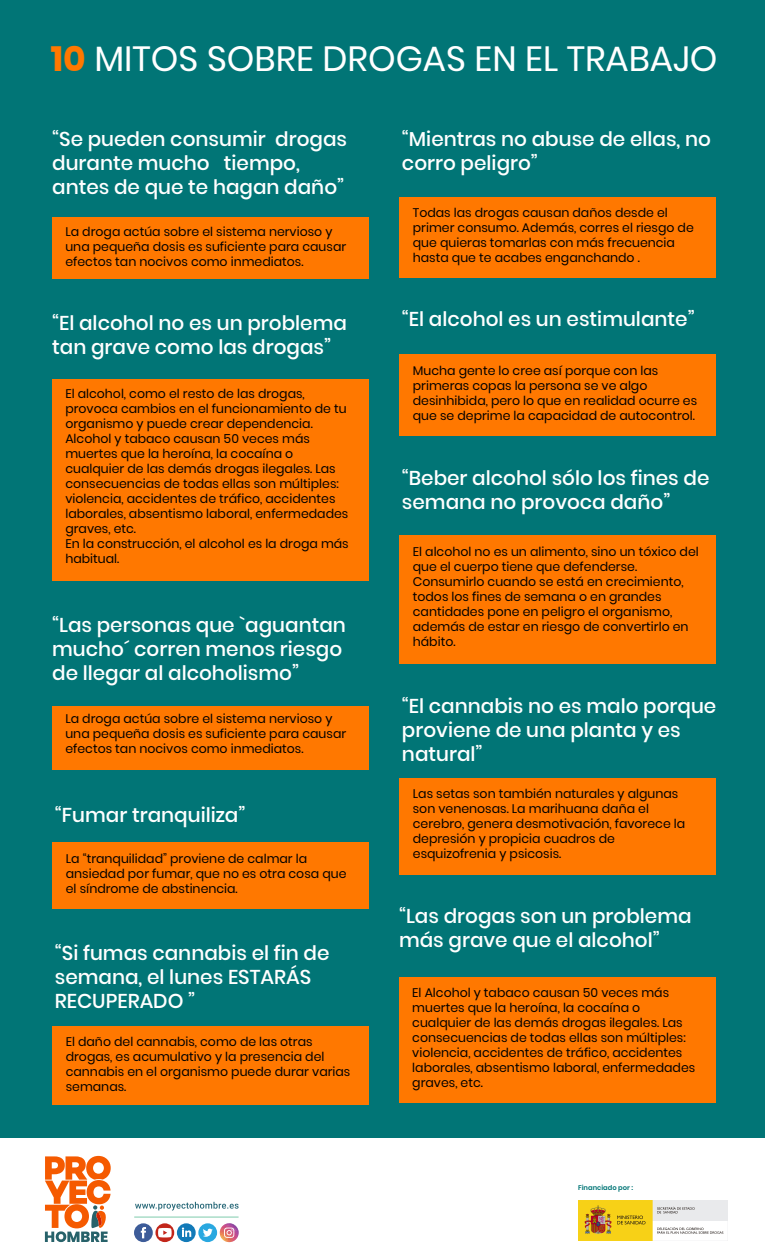
<style>
.page{position:relative;width:765px;height:1260px;background:#fff}
.page>*{position:absolute;margin:0;border:0;box-sizing:border-box;transform-origin:0 0}
.t1{font:35px "Poppins";color:#fff}
.t2{font:500 20px/24px "Poppins";color:#fff}
.t3{font:12.5px/15px "Poppins";color:#000}
.t4{font:600 6.75px "Poppins";color:#017576}
.s1{font-weight:700;color:#ff7800}
</style>
<div class="page">
<svg style="left:45px;top:1156px;width:66px;height:86px"></svg>
<svg style="left:135px;top:1202px;width:104px;height:9px"></svg>
<hr style="left:134px;top:1217px;width:105px;height:1px;background:#7ecbac">
<svg style="left:155px;top:1223px;width:19px;height:19px"></svg>
<svg style="left:158px;top:1228px;width:14px;height:9px"></svg>
<div style="left:198px;top:1223px;width:19px;height:19px;background:#29a8e0;border-radius:50%"></div>
<svg style="left:203px;top:1229px;width:10px;height:8px"></svg>
<svg style="left:177px;top:1223px;width:19px;height:19px"></svg>
<svg style="left:182px;top:1227px;width:9px;height:10px"></svg>
<div style="left:134px;top:1223px;width:19px;height:19px;background:#3d5c99;border-radius:50%"></div>
<svg style="left:141px;top:1227px;width:5px;height:11px"></svg>
<svg style="left:220px;top:1223px;width:19px;height:19px"></svg>
<img style="left:579px;top:1201px;width:148px;height:40px">
<div style="left:0;top:0;width:765px;height:1137px;background:#017576"></div>
<div style="left:52px;top:217px;width:317px;height:61px;background:#ff7800"></div>
<div style="left:400px;top:197px;width:316px;height:80px;background:#ff7800"></div>
<div style="left:52px;top:706px;width:317px;height:64px;background:#ff7800"></div>
<div style="left:399px;top:978px;width:316px;height:125px;background:#ff7800"></div>
<div style="left:400px;top:535px;width:316px;height:129px;background:#ff7800"></div>
<div style="left:53px;top:1026px;width:316px;height:79px;background:#ff7800"></div>
<div style="left:400px;top:778px;width:316px;height:96px;background:#ff7800"></div>
<div style="left:53px;top:842px;width:316px;height:67px;background:#ff7800"></div>
<div style="left:52px;top:379px;width:317px;height:202px;background:#ff7800"></div>
<div style="left:400px;top:354px;width:316px;height:82px;background:#ff7800"></div>
<h1 class="t1" style="left:51px;top:38px;width:668px"><span class="s1">10</span> MITOS SOBRE DROGAS EN EL TRABAJO</h1>
<h2 class="t2" style="left:52px;top:127px;width:296px">“Se pueden consumir drogas durante mucho tiempo, antes de que te hagan daño”</h2>
<p class="t3" style="left:65px;top:224px;width:282px">La droga actúa sobre el sistema nervioso y una pequeña dosis es suficiente para causar efectos tan nocivos como inmediatos.</p>
<h2 class="t2" style="left:52px;top:311px;width:296px">“El alcohol no es un problema tan grave como las drogas”</h2>
<p class="t3" style="left:65px;top:386px;width:285px">El alcohol, como el resto de las drogas, provoca cambios en el funcionamiento de tu organismo y puede crear dependencia.<br>Alcohol y tabaco causan 50 veces más muertes que la heroína, la cocaína o cualquier de las demás drogas ilegales. Las consecuencias de todas ellas son múltiples: violencia, accidentes de tráfico, accidentes laborales, absentismo laboral, enfermedades graves, etc.<br>En la construcción, el alcohol es la droga más habitual.</p>
<h2 class="t2" style="left:52px;top:613px;width:295px">“Las personas que `aguantan mucho´ corren menos riesgo de llegar al alcoholismo”</h2>
<p class="t3" style="left:65px;top:711px;width:282px">La droga actúa sobre el sistema nervioso y una pequeña dosis es suficiente para causar efectos tan nocivos como inmediatos.</p>
<h2 class="t2" style="left:55px;top:803px;width:192px">“Fumar tranquiliza”</h2>
<p class="t3" style="left:66px;top:851px;width:282px">La “tranquilidad” proviene de calmar la ansiedad por fumar, que no es otra cosa que el síndrome de abstinencia.</p>
<h2 class="t2" style="left:55px;top:941px;width:276px">“Si fumas cannabis el fin de semana, el lunes ESTARÁS<br>RECUPERADO ”</h2>
<p class="t3" style="left:66px;top:1034px;width:286px">El daño del cannabis, como de las otras drogas, es acumulativo y la presencia del cannabis en el organismo puede durar varias semanas.</p>
<h2 class="t2" style="left:402px;top:127px;width:311px">“Mientras no abuse de ellas, no corro peligro”</h2>
<p class="t3" style="left:413px;top:206px;width:283px">Todas las drogas causan daños desde el primer consumo. Además, corres el riesgo de que quieras tomarlas con más frecuencia hasta que te acabes enganchando .</p>
<h2 class="t2" style="left:402px;top:307px;width:294px">“El alcohol es un estimulante”</h2>
<p class="t3" style="left:413px;top:363px;width:286px">Mucha gente lo cree así porque con las primeras copas la persona se ve algo desinhibida, pero lo que en realidad ocurre es que se deprime la capacidad de autocontrol.</p>
<h2 class="t2" style="left:402px;top:466px;width:309px">“Beber alcohol sólo los fines de semana no provoca daño”</h2>
<p class="t3" style="left:413px;top:544px;width:287px">El alcohol no es un alimento, sino un tóxico del que el cuerpo tiene que defenderse.<br>Consumirlo cuando se está en crecimiento, todos los fines de semana o en grandes cantidades pone en peligro el organismo, además de estar en riesgo de convertirlo en hábito.</p>
<h2 class="t2" style="left:402px;top:694px;width:316px">“El cannabis no es malo porque proviene de una planta y es natural”</h2>
<p class="t3" style="left:413px;top:786px;width:274px">Las setas son también naturales y algunas son venenosas. La marihuana daña el cerebro, genera desmotivación, favorece la depresión y propicia cuadros de esquizofrenia y psicosis.</p>
<h2 class="t2" style="left:399px;top:904px;width:294px">“Las drogas son un problema más grave que el alcohol”</h2>
<p class="t3" style="left:412px;top:985px;width:285px">El Alcohol y tabaco causan 50 veces más muertes que la heroína, la cocaína o cualquier de las demás drogas ilegales. Las consecuencias de todas ellas son múltiples: violencia, accidentes de tráfico, accidentes laborales, absentismo laboral, enfermedades graves, etc.</p>
<p class="t4" style="left:578px;top:1184px;width:56px">Financiado por :</p>
</div>
